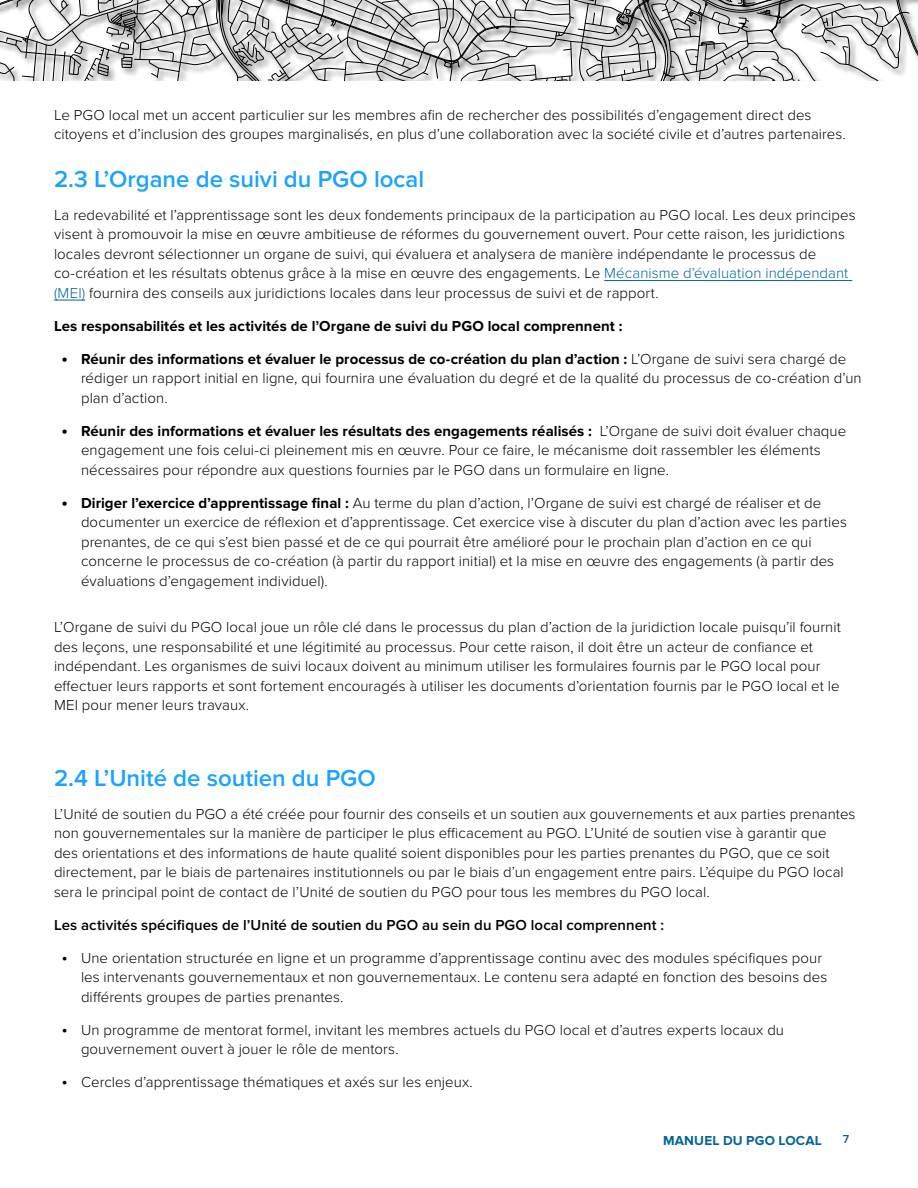
<style>
.page{position:relative;width:918px;height:1188px;background:#fff}
.page>*{position:absolute;margin:0;border:0;box-sizing:border-box;transform-origin:0 0}
.t1{font:600 24px "Proxima Nova";color:#1aa3ff}
.t2{font:300 15px/19.5px "Proxima Nova";letter-spacing:.005em;color:#000}
.t3{font:600 15px "Proxima Nova";letter-spacing:.005em;color:#000}
.t4{font:700 15px "Proxima Nova";letter-spacing:.005em;color:#000}
.t5{font:700 13.5px "Proxima Nova";letter-spacing:.015em;color:#046597}
.t6{font:600 12px "Proxima Nova";color:#046597}
.s1{color:#046598}
.s2{font-weight:700;font-size:18px}
.s3{font-weight:700}
.s4{font-size:18px}
</style>
<div class="page">
<hr style="left:604px;top:280px;width:248px;height:1px;background:#046598">
<hr style="left:54px;top:300px;width:31px;height:1px;background:#046598">
<svg style="left:0;top:0;width:918px;height:81px"></svg>
<p class="t2" style="left:54px;top:104px;width:793px">Le PGO local met un accent particulier sur les membres afin de rechercher des possibilités d’engagement direct des citoyens et d’inclusion des groupes marginalisés, en plus d’une collaboration avec la société civile et d’autres partenaires.</p>
<h1 class="t1" style="left:54px;top:165px;width:372px">2.3 L’Organe de suivi du PGO local</h1>
<p class="t2" style="left:54px;top:204px;width:803px">La redevabilité et l’apprentissage sont les deux fondements principaux de la participation au PGO local. Les deux principes visent à promouvoir la mise en œuvre ambitieuse de réformes du gouvernement ouvert. Pour cette raison, les juridictions locales devront sélectionner un organe de suivi, qui évaluera et analysera de manière indépendante le processus de co-création et les résultats obtenus grâce à la mise en œuvre des engagements. Le <span class="s1">Mécanisme d’évaluation indépendant (MEI)</span> fournira des conseils aux juridictions locales dans leur processus de suivi et de rapport.</p>
<p class="t4" style="left:54px;top:317px;width:570px">Les responsabilités et les activités de l’Organe de suivi du PGO local comprennent :</p>
<p class="t2" style="left:81px;top:348px;width:782px;text-indent:-20px"><span class="s2">•</span> <span class="s3">Réunir des informations et évaluer le processus de co-création du plan d’action :</span> L’Organe de suivi sera chargé de rédiger un rapport initial en ligne, qui fournira une évaluation du degré et de la qualité du processus de co-création d’un plan d’action.</p>
<p class="t2" style="left:81px;top:420px;width:767px;text-indent:-20px"><span class="s2">•</span> <span class="s3">Réunir des informations et évaluer les résultats des engagements réalisés :</span> L’Organe de suivi doit évaluer chaque engagement une fois celui-ci pleinement mis en œuvre. Pour ce faire, le mécanisme doit rassembler les éléments nécessaires pour répondre aux questions fournies par le PGO dans un formulaire en ligne.</p>
<p class="t2" style="left:81px;top:492px;width:767px;text-indent:-20px"><span class="s2">•</span> <span class="s3">Diriger l’exercice d’apprentissage final :</span> Au terme du plan d’action, l’Organe de suivi est chargé de réaliser et de documenter un exercice de réflexion et d’apprentissage. Cet exercice vise à discuter du plan d’action avec les parties prenantes, de ce qui s’est bien passé et de ce qui pourrait être amélioré pour le prochain plan d’action en ce qui concerne le processus de co-création (à partir du rapport initial) et la mise en œuvre des engagements (à partir des évaluations d’engagement individuel).</p>
<p class="t2" style="left:54px;top:617px;width:789px">L’Organe de suivi du PGO local joue un rôle clé dans le processus du plan d’action de la juridiction locale puisqu’il fournit des leçons, une responsabilité et une légitimité au processus. Pour cette raison, il doit être un acteur de confiance et indépendant. Les organismes de suivi locaux doivent au minimum utiliser les formulaires fournis par le PGO local pour effectuer leurs rapports et sont fortement encouragés à utiliser les documents d’orientation fournis par le PGO local et le MEI pour mener leurs travaux.</p>
<h1 class="t1" style="left:54px;top:764px;width:323px">2.4 L’Unité de soutien du PGO</h1>
<p class="t2" style="left:54px;top:803px;width:803px">L’Unité de soutien du PGO a été créée pour fournir des conseils et un soutien aux gouvernements et aux parties prenantes non gouvernementales sur la manière de participer le plus efficacement au PGO. L’Unité de soutien vise à garantir que<br>des orientations et des informations de haute qualité soient disponibles pour les parties prenantes du PGO, que ce soit directement, par le biais de partenaires institutionnels ou par le biais d’un engagement entre pairs. L’équipe du PGO local sera le principal point de contact de l’Unité de soutien du PGO pour tous les membres du PGO local.</p>
<p class="t3" style="left:54px;top:916px;width:612px">Les activités spécifiques de l’Unité de soutien du PGO au sein du PGO local comprennent :</p>
<p class="t2" style="left:81px;top:947px;width:748px;text-indent:-20px"><span class="s4">•</span> Une orientation structurée en ligne et un programme d’apprentissage continu avec des modules spécifiques pour les intervenants gouvernementaux et non gouvernementaux. Le contenu sera adapté en fonction des besoins des différents groupes de parties prenantes.</p>
<p class="t2" style="left:81px;top:1019px;width:705px;text-indent:-20px"><span class="s4">•</span> Un programme de mentorat formel, invitant les membres actuels du PGO local et d’autres experts locaux du gouvernement ouvert à jouer le rôle de mentors.</p>
<p class="t2" style="left:61px;top:1072px;width:413px"><span class="s4">•</span> Cercles d’apprentissage thématiques et axés sur les enjeux.</p>
<p class="t5" style="left:663px;top:1132px;width:160px">MANUEL DU PGO LOCAL</p>
<p class="t6" style="left:843px;top:1133px;width:8px">7</p>
</div>
